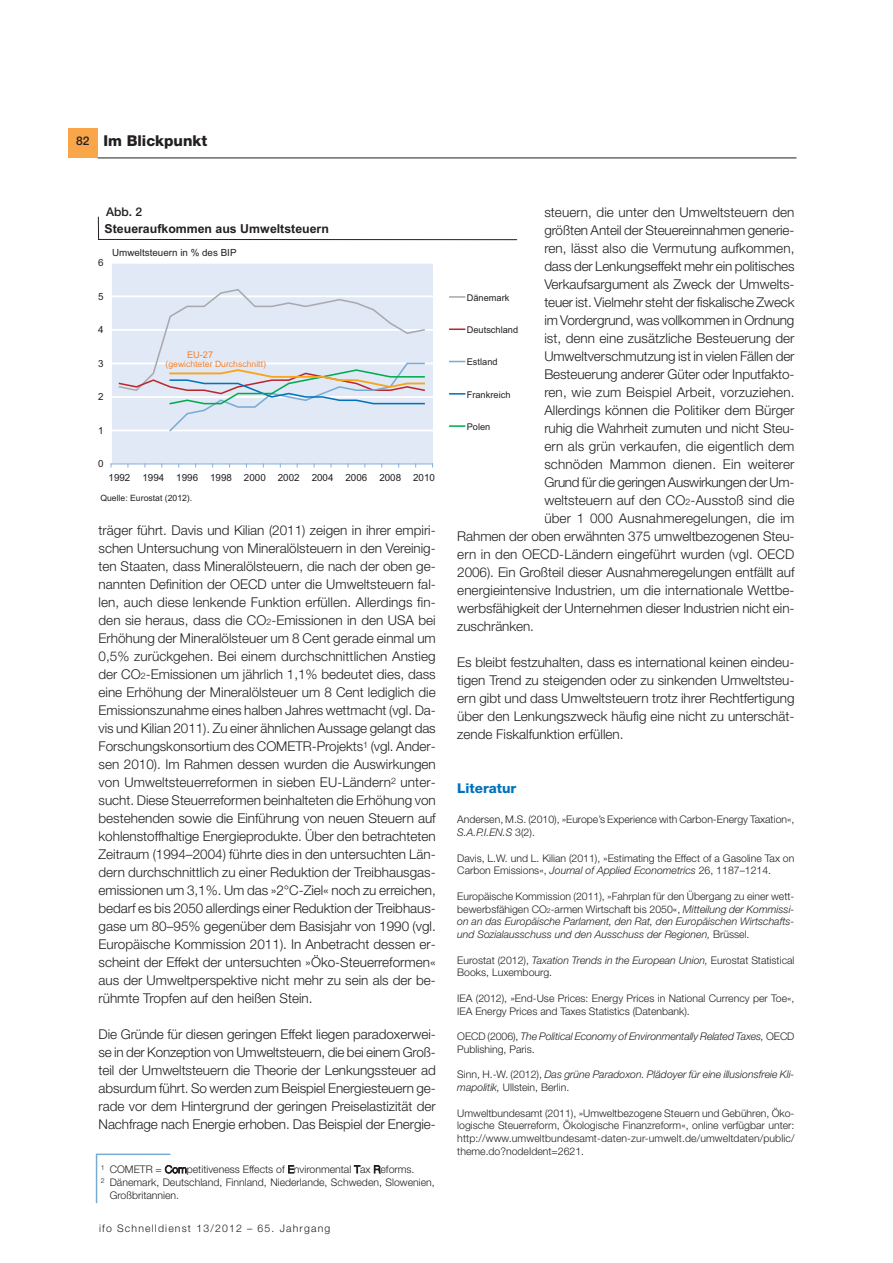
<style>
.page{position:relative;width:893px;height:1263px;background:#fff}
.page>*{position:absolute;margin:0;border:0;box-sizing:border-box;transform-origin:0 0}
.t1{font:800 15px "Helvetica Neue LT Std";color:#231f20}
.t2{font:300 13.5px/18px "Helvetica Neue LT Std";letter-spacing:-.005em;color:#231f20;text-align:justify}
.t3{font:800 13.5px "Helvetica Neue LT Std";color:#0073bc}
.t4{font:700 12.3px "Arial";color:#231f20}
.t5{font:500 12px "Helvetica Neue LT Std";color:#231f20}
.t6{font:300 10.5px/12.8px "Helvetica Neue LT Std";color:#231f20}
.t7{font:italic 300 10.5px/12.8px "Helvetica Neue LT Std";color:#231f20}
.t8{font:300 10.5px "Helvetica Neue LT Std";letter-spacing:.11em;color:#231f20}
.t9{font:9.9px "Arial";color:#231f20}
.t10{font:9.3px "Arial";color:#231f20}
.t11{font:9.3px "Arial";color:#f18230}
.t12{font:8.7px "Arial";color:#f18230}
.t13{font:8.7px "Arial";color:#231f20}
.s1{font-size:8.85px}
.s2{font-style:italic}
.s3{font-style:normal}
.s4{font-style:normal;font-size:6.9px}
</style>
<div class="page">
<hr style="left:98px;top:158px;width:698px;height:1px;background:#231f20">
<div style="left:68px;top:128px;width:30px;height:29px;background:#f9a64a"></div>
<div style="left:111px;top:263px;width:322px;height:201px;background:#e1e9f6"></div>
<hr style="left:111px;top:430px;width:322px;height:1px;background:#fff">
<hr style="left:111px;top:396px;width:322px;height:2px;background:#fff">
<hr style="left:111px;top:363px;width:322px;height:1px;background:#fff">
<hr style="left:111px;top:329px;width:322px;height:2px;background:#fff">
<hr style="left:111px;top:295px;width:322px;height:2px;background:#fff">
<hr style="left:111px;top:262px;width:322px;height:2px;background:#fff">
<hr style="left:110px;top:263px;width:2px;height:201px;background:#fff">
<hr style="left:111px;top:464px;width:322px;height:1px;background:#88aed8">
<svg style="left:118px;top:289px;width:308px;height:143px"></svg>
<svg style="left:450px;top:296px;width:15px;height:2px"></svg>
<svg style="left:450px;top:328px;width:15px;height:2px"></svg>
<svg style="left:450px;top:361px;width:15px;height:1px"></svg>
<svg style="left:450px;top:393px;width:15px;height:2px"></svg>
<svg style="left:450px;top:425px;width:15px;height:2px"></svg>
<svg style="left:98px;top:217px;width:1px;height:22px"></svg>
<hr style="left:98px;top:239px;width:419px;height:1px;background:#231f20">
<svg style="left:95px;top:1153px;width:76px;height:51px"></svg>
<p class="t5" style="left:76px;top:137px;width:15px">82</p>
<p class="t1" style="left:103px;top:132px;width:105px">Im Blickpunkt</p>
<p class="t5" style="left:106px;top:207px;width:37px">Abb. 2</p>
<p class="t4" style="left:105px;top:224px;width:226px">Steueraufkommen aus Umweltsteuern</p>
<p class="t9" style="left:98px;top:259px;width:7px">6</p>
<p class="t9" style="left:112px;top:249px;width:126px">Umweltsteuern in % des BIP</p>
<p class="t9" style="left:98px;top:292px;width:7px">5</p>
<p class="t9" style="left:98px;top:326px;width:7px">4</p>
<p class="t9" style="left:98px;top:360px;width:7px">3</p>
<p class="t9" style="left:98px;top:393px;width:7px">2</p>
<p class="t9" style="left:98px;top:427px;width:7px">1</p>
<p class="t9" style="left:98px;top:460px;width:7px">0</p>
<p class="t11" style="left:187px;top:351px;width:28px">EU-27</p>
<p class="t12" style="left:165px;top:361px;width:102px">(gewichteter Durchschnitt)</p>
<p class="t9" style="left:109px;top:474px;width:328px">1992 1994 1996 1998 2000 2002 2004 2006 2008 2010</p>
<p class="t13" style="left:100px;top:495px;width:93px">Quelle: Eurostat (2012).</p>
<p class="t2" style="left:99px;top:522px;width:339px">träger führt. Davis und Kilian (2011) zeigen in ihrer empiri&shy;schen Untersuchung von Mineralölsteuern in den Vereinig&shy;ten Staaten, dass Mineralölsteuern, die nach der oben ge&shy;nannten Definition der OECD unter die Umweltsteuern fal&shy;len, auch diese lenkende Funktion erfüllen. Allerdings fin&shy;den sie heraus, dass die CO<span class="s1">2</span>-Emissionen in den USA bei Erhöhung der Mineralölsteuer um 8 Cent gerade einmal um 0,5% zurückgehen. Bei einem durchschnittlichen Anstieg der CO<span class="s1">2</span>-Emissionen um jährlich 1,1% bedeutet dies, dass eine Erhöhung der Mineralölsteuer um 8 Cent lediglich die Emissionszunahme eines halben Jahres wettmacht (vgl. Da&shy;vis und Kilian 2011). Zu einer ähnlichen Aussage gelangt das Forschungskonsortium des COMETR-Projekts<sup>1</sup> (vgl. Ander&shy;sen 2010). Im Rahmen dessen wurden die Auswirkungen von Umweltsteuerreformen in sieben EU-Ländern<sup>2</sup> unter&shy;sucht. Diese Steuerreformen beinhalteten die Erhöhung von bestehenden sowie die Einführung von neuen Steuern auf kohlenstoffhaltige Energieprodukte. Über den betrachteten Zeitraum (1994–2004) führte dies in den untersuchten Län&shy;dern durchschnittlich zu einer Reduktion der Treibhausgas&shy;emissionen um 3,1%. Um das »2°C-Ziel« noch zu erreichen, bedarf es bis 2050 allerdings einer Reduktion der Treibhaus&shy;gase um 80–95% gegenüber dem Basisjahr von 1990 (vgl.<br>Europäische Kommission 2011). In Anbetracht dessen er&shy;scheint der Effekt der untersuchten »Öko-Steuerreformen« aus der Umweltperspektive nicht mehr zu sein als der be&shy;rühmte Tropfen auf den heißen Stein.</p>
<p class="t2" style="left:99px;top:1026px;width:339px">Die Gründe für diesen geringen Effekt liegen paradoxerwei&shy;se in der Konzeption von Umweltsteuern, die bei einem Groß&shy;teil der Umweltsteuern die Theorie der Lenkungssteuer ad absurdum führt. So werden zum Beispiel Energiesteuern ge&shy;rade vor dem Hintergrund der geringen Preiselastizität der Nachfrage nach Energie erhoben. Das Beispiel der Energie-</p>
<p class="t6" style="left:101px;top:1163px;width:315px"><sup>1</sup> COMETR = Competitiveness Effects of Environmental Tax Reforms.</p>
<p class="t6" style="left:101px;top:1176px;width:335px"><sup>2</sup> Dänemark, Deutschland, Finnland, Niederlande, Schweden, Slowenien,</p>
<p class="t6" style="left:110px;top:1189px;width:71px">Großbritannien.</p>
<p class="t8" style="left:99px;top:1223px;width:233px">ifo Schnelldienst 13/2012 – 65. Jahrgang</p>
<p class="t2" style="left:544px;top:203px;width:252px">steuern, die unter den Umweltsteuern den</p>
<p class="t2" style="left:544px;top:221px;width:252px">größten Anteil der Steuereinnahmen generie-</p>
<p class="t2" style="left:544px;top:239px;width:252px">ren, lässt also die Vermutung aufkommen,</p>
<p class="t2" style="left:544px;top:257px;width:252px">dass der Lenkungseffekt mehr ein politisches</p>
<p class="t2" style="left:544px;top:275px;width:252px">Verkaufsargument als Zweck der Umwelts-</p>
<p class="t2" style="left:544px;top:293px;width:252px">teuer ist. Vielmehr steht der fiskalische Zweck</p>
<p class="t2" style="left:544px;top:311px;width:252px">im Vordergrund, was vollkommen in Ordnung</p>
<p class="t2" style="left:544px;top:329px;width:252px">ist, denn eine zusätzliche Besteuerung der</p>
<p class="t2" style="left:544px;top:347px;width:252px">Umweltverschmutzung ist in vielen Fällen der</p>
<p class="t2" style="left:544px;top:365px;width:252px">Besteuerung anderer Güter oder Inputfakto-</p>
<p class="t2" style="left:544px;top:383px;width:252px">ren, wie zum Beispiel Arbeit, vorzuziehen.</p>
<p class="t2" style="left:544px;top:401px;width:252px">Allerdings können die Politiker dem Bürger</p>
<p class="t2" style="left:544px;top:419px;width:252px">ruhig die Wahrheit zumuten und nicht Steu-</p>
<p class="t2" style="left:544px;top:437px;width:252px">ern als grün verkaufen, die eigentlich dem</p>
<p class="t2" style="left:544px;top:455px;width:252px">schnöden Mammon dienen. Ein weiterer</p>
<p class="t2" style="left:544px;top:473px;width:252px">Grund für die geringen Auswirkungen der Um-</p>
<p class="t2" style="left:544px;top:491px;width:252px">weltsteuern auf den CO<span class="s1">2</span>-Ausstoß sind die</p>
<p class="t2" style="left:544px;top:509px;width:252px">über 1 000 Ausnahmeregelungen, die im</p>
<p class="t2" style="left:457px;top:527px;width:339px">Rah men der oben erwähnten 375 umweltbezogenen Steu-</p>
<p class="t2" style="left:457px;top:545px;width:339px">ern in den OECD-Ländern eingeführt wurden (vgl. OECD</p>
<p class="t2" style="left:457px;top:563px;width:339px">2006). Ein Großteil dieser Ausnahmeregelungen entfällt auf</p>
<p class="t2" style="left:457px;top:581px;width:339px">energieintensive Industrien, um die internationale Wettbe-</p>
<p class="t2" style="left:457px;top:599px;width:339px">werbsfähigkeit der Unternehmen dieser Industrien nicht ein-</p>
<p class="t2" style="left:457px;top:617px;width:78px">zuschränken.</p>
<p class="t2" style="left:457px;top:653px;width:339px">Es bleibt festzuhalten, dass es international keinen eindeu&shy;tigen Trend zu steigenden oder zu sinkenden Umweltsteu&shy;ern gibt und dass Umweltsteuern trotz ihrer Rechtfertigung über den Lenkungszweck häufig eine nicht zu unterschät&shy;zende Fiskalfunktion erfüllen.</p>
<p class="t10" style="left:467px;top:294px;width:44px">Dänemark</p>
<p class="t10" style="left:467px;top:326px;width:53px">Deutschland</p>
<p class="t10" style="left:467px;top:359px;width:32px">Estland</p>
<p class="t10" style="left:467px;top:391px;width:45px">Frankreich</p>
<p class="t10" style="left:467px;top:423px;width:25px">Polen</p>
<p class="t3" style="left:457px;top:780px;width:60px">Literatur</p>
<p class="t6" style="left:457px;top:813px;width:339px">Andersen, M.S. (2010), »Europe’s Experience with Carbon-Energy Taxation«,<br><span class="s2">S.A.P.I.EN.S</span> 3(2).</p>
<p class="t6" style="left:457px;top:852px;width:339px">Davis, L.W. und L. Kilian (2011), »Estimating the Effect of a Gasoline Tax on<br>Carbon Emissions«, <span class="s2">Journal of Applied Econometrics</span> 26, 1187–1214.</p>
<p class="t7" style="left:457px;top:891px;width:339px;text-align:justify"><span class="s3">Europäische Kommission (2011), »Fahrplan für den Übergang zu einer wett&shy;bewerbsfähigen CO</span><span class="s4">2</span><span class="s3">-armen Wirtschaft bis 2050«,</span> Mitteilung der Kommis si&shy;on an das Europäische Parlament, den Rat, den Europäischen Wirtschafts&shy;und Sozialausschuss und den Ausschuss der Regionen, <span class="s3">Brüssel.</span></p>
<p class="t6" style="left:457px;top:954px;width:339px">Eurostat (2012), <span class="s2">Taxation Trends in the European Union,</span> Eurostat Statistical<br>Books, Luxembourg.</p>
<p class="t6" style="left:457px;top:992px;width:339px">IEA (2012), »End-Use Prices: Energy Prices in National Currency per Toe«,<br>IEA Energy Prices and Taxes Statistics (Datenbank).</p>
<p class="t7" style="left:457px;top:1031px;width:339px"><span class="s3">OECD (2006),</span> The Political Economy of Environmentally Related Taxes, <span class="s3">OECD<br>Publishing, Paris.</span></p>
<p class="t7" style="left:457px;top:1069px;width:339px"><span class="s3">Sinn, H.-W. (2012),</span> Das grüne Paradoxon. Plädoyer für eine illusionsfreie Kli&shy;mapolitik, <span class="s3">Ullstein, Berlin.</span></p>
<p class="t6" style="left:457px;top:1107px;width:339px;text-align:justify">Umweltbundesamt (2011), »Umweltbezogene Steuern und Gebühren, Öko&shy;logische Steuerreform, Ökologische Finanzreform«, online verfügbar unter: http://www.umweltbundesamt-daten-zur-umwelt.de/umweltdaten/public/ theme.do?nodeIdent=2621.</p>
</div>
